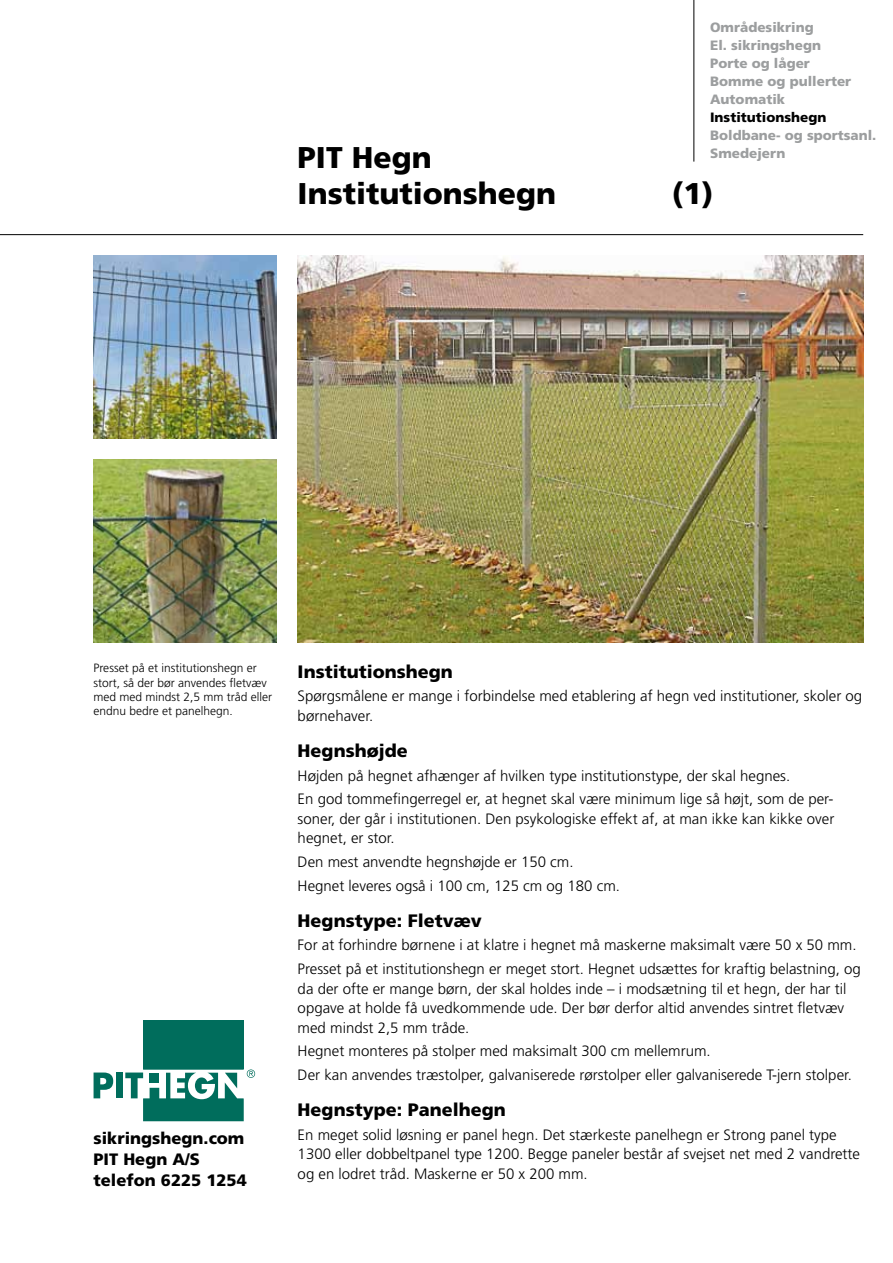
<style>
.page{position:relative;width:893px;height:1263px;background:#fff}
.page>*{position:absolute;margin:0;border:0;box-sizing:border-box;transform-origin:0 0}
.t1{font:900 30px/36px "Frutiger LT";color:#000}
.t2{font:900 18px "Frutiger";color:#000}
.t3{font:900 16.5px/21px "Frutiger";color:#000}
.t4{font:300 15px/19.5px "Frutiger";color:#000}
.t5{font:900 13.5px/18px "Frutiger";color:#9c9e9f}
.t6{font:300 12px/14.2px "Frutiger";color:#000}
.s1{color:#000}
</style>
<div class="page">
<hr style="left:0;top:234px;width:863px;height:1px;background:#000">
<hr style="left:693px;top:0;width:1px;height:162px;background:#000">
<img style="left:94px;top:459px;width:182px;height:183px">
<img style="left:94px;top:255px;width:182px;height:183px">
<img style="left:298px;top:255px;width:565px;height:387px">
<svg style="left:94px;top:1072px;width:19px;height:26px"></svg>
<div style="left:116px;top:1072px;width:7px;height:26px;background:#006d5c"></div>
<div style="left:143px;top:1020px;width:101px;height:49px;background:#006d5c"></div>
<svg style="left:125px;top:1069px;width:130px;height:52px"></svg>
<p class="t1" style="left:298px;top:140px;width:260px">PIT Hegn<br>Institutionshegn</p>
<p class="t5" style="left:710px;top:18px;width:168px">Områdesikring<br>El. sikringshegn<br>Porte og låger<br>Bomme og pullerter<br>Automatik<br><span class="s1">Institutionshegn<br></span>Boldbane- og sportsanl.<br>Smedejern</p>
<p class="t1" style="left:672px;top:176px;width:43px">(1)</p>
<p class="t6" style="left:94px;top:661px;width:180px">Presset på et institutionshegn er stort, så der bør anvendes fletvæv med med mindst 2,5 mm tråd eller endnu bedre et panelhegn.</p>
<p class="t3" style="left:94px;top:1128px;width:155px">sikringshegn.com<br>PIT Hegn A/S telefon 6225 1254</p>
<p class="t2" style="left:298px;top:660px;width:157px">Institutionshegn</p>
<p class="t4" style="left:298px;top:687px;width:566px">Spørgsmålene er mange i forbindelse med etablering af hegn ved institutioner, skoler og børnehaver.</p>
<p class="t2" style="left:298px;top:740px;width:112px">Hegnshøjde</p>
<p class="t4" style="left:298px;top:764px;width:537px;line-height:23.7px">Højden på hegnet afhænger af hvilken type institutionstype, der skal hegnes.<br>En god tommefingerregel er, at hegnet skal være minimum lige så højt, som de per-</p>
<p class="t4" style="left:298px;top:809px;width:538px">soner, der går i institutionen. Den psykologiske effekt af, at man ikke kan kikke over hegnet, er stor.</p>
<p class="t4" style="left:298px;top:850px;width:324px;line-height:23.7px">Den mest anvendte hegnshøjde er 150 cm.<br>Hegnet leveres også i 100 cm, 125 cm og 180 cm.</p>
<p class="t2" style="left:298px;top:909px;width:186px">Hegnstype: Fletvæv</p>
<p class="t4" style="left:298px;top:934px;width:565px;line-height:23.7px">For at forhindre børnene i at klatre i hegnet må maskerne maksimalt være 50 x 50 mm.<br>Presset på et institutionshegn er meget stort. Hegnet udsættes for kraftig belastning, og</p>
<p class="t4" style="left:298px;top:979px;width:550px">da der ofte er mange børn, der skal holdes inde – i modsætning til et hegn, der har til opgave at holde få uvedkommende ude. Der bør derfor altid anvendes sintret fletvæv med mindst 2,5 mm tråde.</p>
<p class="t4" style="left:298px;top:1040px;width:556px;line-height:23.7px">Hegnet monteres på stolper med maksimalt 300 cm mellemrum.<br>Der kan anvendes træstolper, galvaniserede rørstolper eller galvaniserede T-jern stolper.</p>
<p class="t2" style="left:298px;top:1099px;width:210px">Hegnstype: Panelhegn</p>
<p class="t4" style="left:298px;top:1125px;width:564px">En meget solid løsning er panel hegn. Det stærkeste panelhegn er Strong panel type<br>1300 eller dobbeltpanel type 1200. Begge paneler består af svejset net med 2 vandrette og en lodret tråd. Maskerne er 50 x 200 mm.</p>
</div>
